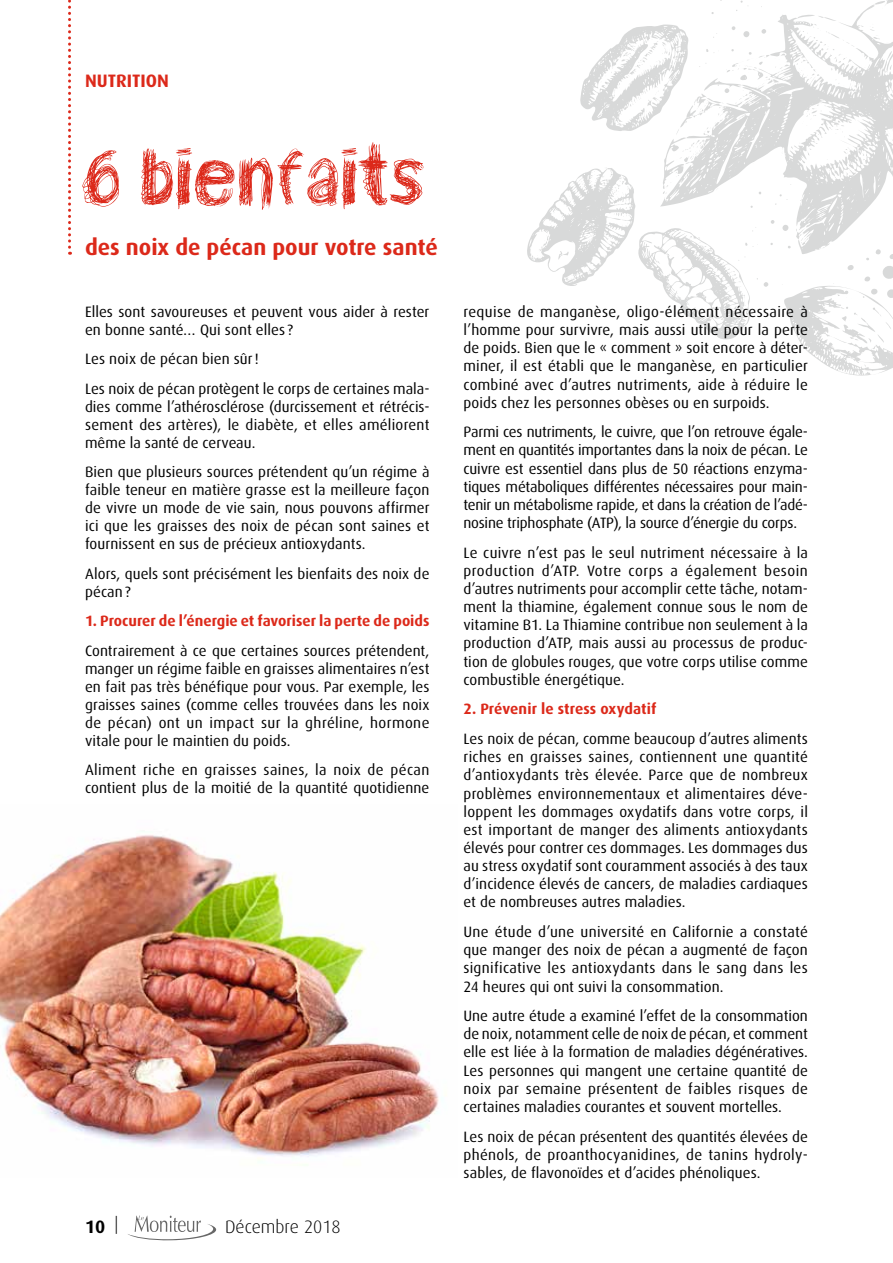
<style>
.page{position:relative;width:893px;height:1263px;background:#fff}
.page>*{position:absolute;margin:0;border:0;box-sizing:border-box;transform-origin:0 0}
.t1{font:75px "TENOCLOCK";color:#dc291a}
.t2{font:700 22.5px "Dax";color:#dc291a}
.t3{font:300 18px "Dax";color:#000}
.t4{font:700 18px "Dax";color:#dc291a}
.t5{font:700 18px "Dax";color:#000}
.t6{font:15px/18.1px "Dax";letter-spacing:.005em;color:#000;text-align:justify}
.t7{font:700 15px "Dax";color:#dc291a}
</style>
<div class="page">
<svg style="left:128px;top:1215px;width:88px;height:26px"></svg>
<svg style="left:580px;top:25px;width:80px;height:106px"></svg>
<svg style="left:660px;top:0;width:233px;height:167px"></svg>
<svg style="left:527px;top:167px;width:366px;height:209px"></svg>
<svg style="left:68px;top:0;width:3px;height:255px"></svg>
<img style="left:0;top:835px;width:439px;height:330px">
<p class="t4" style="left:85px;top:71px;width:85px">NUTRITION</p>
<h1 class="t1" style="left:85px;top:128px;width:342px">6 bienfaits</h1>
<h2 class="t2" style="left:85px;top:234px;width:354px">des noix de pécan pour votre santé</h2>
<p class="t6" style="left:85px;top:303px;width:346px">Elles sont savoureuses et peuvent vous aider à rester en bonne santé… Qui sont elles ?</p>
<p class="t6" style="left:85px;top:345px;width:346px;line-height:29.4px">Les noix de pécan bien sûr!<br>Les noix de pécan protègent le corps de certaines mala-</p>
<p class="t6" style="left:85px;top:398px;width:346px">dies comme l’athérosclérose (durcissement et rétrécis&shy;sement des artères), le diabète, et elles améliorent même la santé de cerveau.</p>
<p class="t6" style="left:85px;top:463px;width:346px">Bien que plusieurs sources prétendent qu’un régime à faible teneur en matière grasse est la meilleure façon de vivre un mode de vie sain, nous pouvons affirmer ici que les graisses des noix de pécan sont saines et fournissent en sus de précieux antioxydants.</p>
<p class="t6" style="left:85px;top:565px;width:346px">Alors, quels sont précisément les bienfaits des noix de pécan?</p>
<p class="t7" style="left:85px;top:613px;width:346px">1. Procurer de l’énergie et favoriser la perte de poids</p>
<p class="t6" style="left:85px;top:642px;width:346px">Contrairement à ce que certaines sources prétendent, manger un régime faible en graisses alimentaires n’est en fait pas très bénéfique pour vous. Par exemple, les graisses saines (comme celles trouvées dans les noix de pécan) ont un impact sur la ghréline, hormone vitale pour le maintien du poids.</p>
<p class="t6" style="left:85px;top:761px;width:346px">Aliment riche en graisses saines, la noix de pécan contient plus de la moitié de la quantité quotidienne</p>
<p class="t5" style="left:85px;top:1216px;width:35px">10 <sup>|</sup></p>
<p class="t3" style="left:225px;top:1217px;width:117px">Décembre 2018</p>
<p class="t6" style="left:463px;top:303px;width:346px">requise de manganèse, oligo-élément nécessaire à l’homme pour survivre, mais aussi utile pour la perte de poids. Bien que le « comment » soit encore à déter&shy;miner, il est établi que le manganèse, en particulier combiné avec d’autres nutriments, aide à réduire le poids chez les personnes obèses ou en surpoids.</p>
<p class="t6" style="left:463px;top:423px;width:346px">Parmi ces nutriments, le cuivre, que l’on retrouve égale&shy;ment en quantités importantes dans la noix de pécan. Le cuivre est essentiel dans plus de 50 réactions enzyma&shy;tiques métaboliques différentes nécessaires pour main&shy;tenir un métabolisme rapide, et dans la création de l’adé&shy;nosine triphosphate (ATP), la source d’énergie du corps.</p>
<p class="t6" style="left:463px;top:544px;width:346px">Le cuivre n’est pas le seul nutriment nécessaire à la production d’ATP. Votre corps a également besoin d’autres nutriments pour accomplir cette tâche, notam&shy;ment la thiamine, également connue sous le nom de vitamine B1. La Thiamine contribue non seulement à la production d’ATP, mais aussi au processus de produc&shy;tion de globules rouges, que votre corps utilise comme combustible énergétique.</p>
<p class="t7" style="left:463px;top:701px;width:194px">2. Prévenir le stress oxydatif</p>
<p class="t6" style="left:463px;top:730px;width:346px">Les noix de pécan, comme beaucoup d’autres aliments riches en graisses saines, contiennent une quantité d’antioxydants très élevée. Parce que de nombreux problèmes environnementaux et alimentaires déve&shy;loppent les dommages oxydatifs dans votre corps, il est important de manger des aliments antioxydants élevés pour contrer ces dommages. Les dommages dus au stress oxydatif sont couramment associés à des taux d’incidence élevés de cancers, de maladies cardiaques et de nombreuses autres maladies.</p>
<p class="t6" style="left:463px;top:923px;width:346px">Une étude d’une université en Californie a constaté que manger des noix de pécan a augmenté de façon significative les antioxydants dans le sang dans les 24 heures qui ont suivi la consommation.</p>
<p class="t6" style="left:463px;top:1007px;width:346px">Une autre étude a examiné l’effet de la consommation de noix, notamment celle de noix de pécan, et comment elle est liée à la formation de maladies dégénératives.<br>Les personnes qui mangent une certaine quantité de noix par semaine présentent de faibles risques de certaines maladies courantes et souvent mortelles.</p>
<p class="t6" style="left:463px;top:1127px;width:346px">Les noix de pécan présentent des quantités élevées de phénols, de proanthocyanidines, de tanins hydroly&shy;sables, de flavonoïdes et d’acides phénoliques.</p>
</div>
